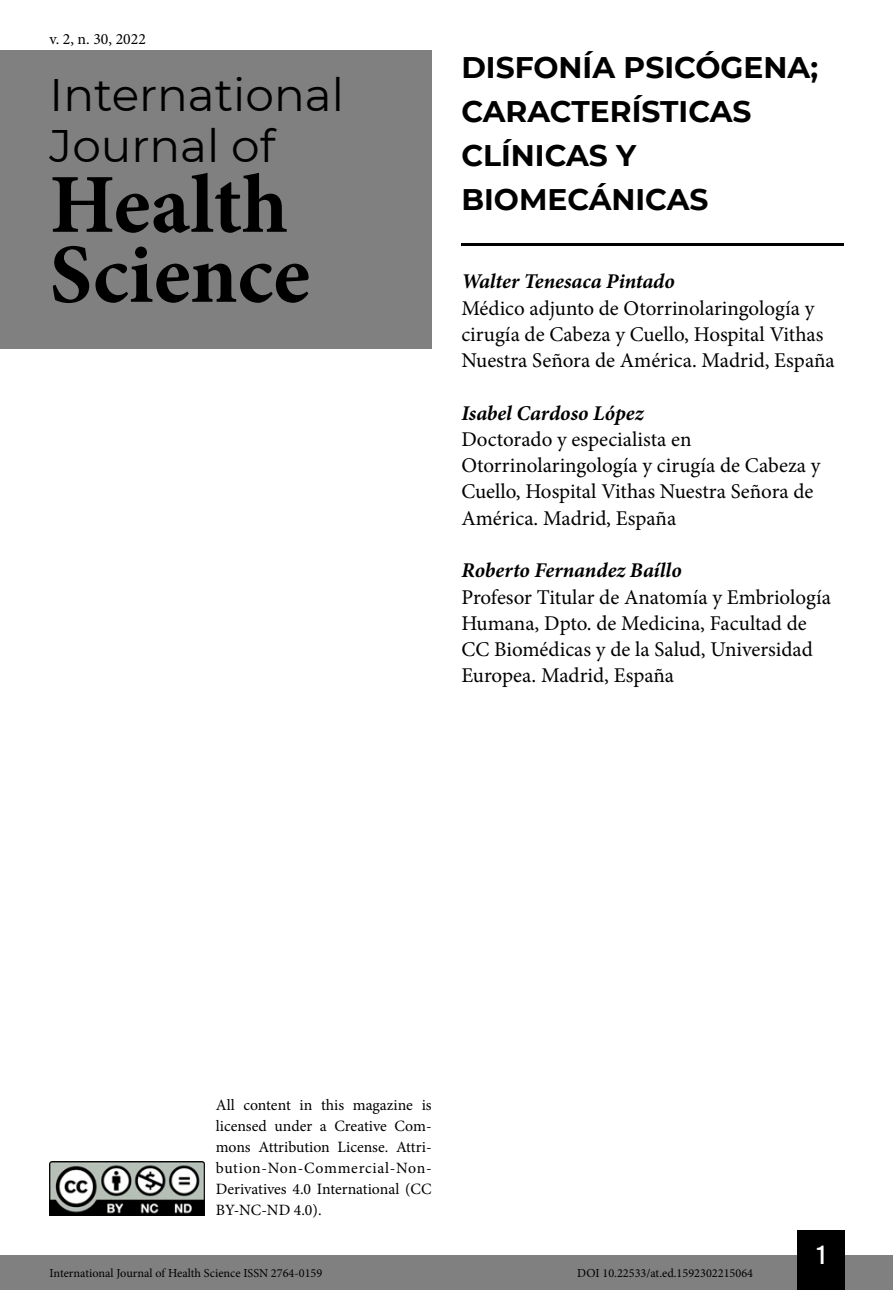
<style>
.page{position:relative;width:893px;height:1290px;background:#fff}
.page>*{position:absolute;margin:0;border:0;box-sizing:border-box;transform-origin:0 0}
.t1{font:700 84px/70px "Minion Pro";color:#000}
.t2{font:45.5px/50.8px "Montserrat";color:#000}
.Título_Artigo{font:700 29.75px/43.8px "Montserrat";color:#000}
.t3{font:26.25px "Bebas Kai";color:#fff}
.Infos_autor{font:21px/26.2px "Minion Pro";color:#000}
.Autor{font:italic 700 21px "Minion Pro";color:#000}
.t4{font:15.75px/21px "Minion Pro";color:#000;text-align:justify}
.t5{font:12.25px "Minion Pro";color:#000}
</style>
<div class="page">
<div style="left:0;top:1255px;width:893px;height:35px;background:#808080"></div>
<div style="left:797px;top:1230px;width:48px;height:60px;background:#000"></div>
<img style="left:50px;top:1161px;width:154px;height:54px">
<div style="left:0;top:50px;width:432px;height:298px;background:#808080"></div>
<hr style="left:461px;top:243px;width:382px;height:3px;background:#000">
<p class="t4" style="left:50px;top:28px;width:98px">v. 2, n. 30, 2022</p>
<h2 class="t2" style="left:50px;top:68px;width:296px">International<br>Journal of</h2>
<h1 class="t1" style="left:50px;top:169px;width:262px">Health<br>Science</h1>
<p class="Título_Artigo" style="left:461px;top:44px;width:359px">DISFONÍA PSICÓGENA;<br>CARACTERÍSTICAS<br>CLÍNICAS Y<br>BIOMECÁNICAS</p>
<p class="Autor" style="left:461px;top:267px;width:215px">Walter Tenesaca Pintado</p>
<p class="Infos_autor" style="left:461px;top:295px;width:375px">Médico adjunto de Otorrinolaringología y cirugía de Cabeza y Cuello, Hospital Vithas<br>Nuestra Señora de América. Madrid, España</p>
<p class="Autor" style="left:461px;top:398px;width:183px">Isabel Cardoso López</p>
<p class="Infos_autor" style="left:461px;top:426px;width:361px">Doctorado y especialista en Otorrinolaringología y cirugía de Cabeza y Cuello, Hospital Vithas Nuestra Señora de América. Madrid, España</p>
<p class="Autor" style="left:461px;top:555px;width:222px">Roberto Fernandez Baíllo</p>
<p class="Infos_autor" style="left:461px;top:584px;width:371px">Profesor Titular de Anatomía y Embriología Humana, Dpto. de Medicina, Facultad de CC Biomédicas y de la Salud, Universidad Europea. Madrid, España</p>
<p class="t4" style="left:216px;top:1095px;width:217px">All content in this magazine is licensed under a Creative Com&shy;mons Attribution License. Attri&shy;bution-Non-Commercial-Non-Derivatives 4.0 International (CC BY-NC-ND 4.0).</p>
<p class="t3" style="left:817px;top:1241px;width:10px">1</p>
<p class="t5" style="left:50px;top:1265px;width:274px">International Journal of Health Science ISSN 2764-0159</p>
<p class="t5" style="left:577px;top:1265px;width:177px">DOI 10.22533/at.ed.1592302215064</p>
</div>
